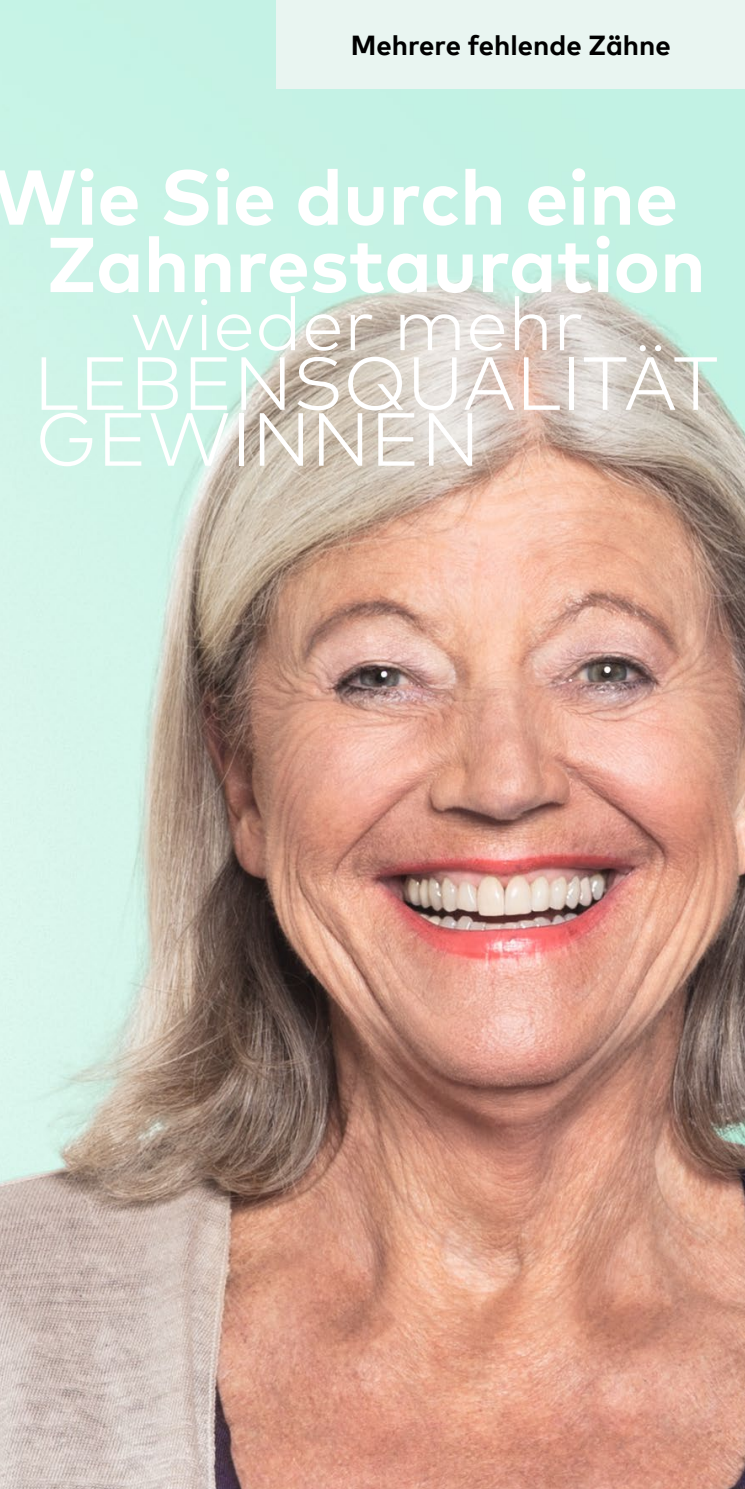
<style>
.page{position:relative;width:745px;height:1489px;background:#fff}
.page>*{position:absolute;margin:0;border:0;box-sizing:border-box;transform-origin:0 0}
.t1{font:700 77.5px/67.2px "Mark Pro";color:#fff}
.t2{font:300 75px/57.8px "Mark Pro";letter-spacing:.005em;color:#fff}
.t3{font:700 27.5px "Mark Pro";color:#000}
</style>
<div class="page">
<img style="left:0;top:0;width:744px;height:1488px">
<div style="left:276px;top:0;width:468px;height:89px;background:#e9f5f1"></div>
<p class="t3" style="left:350px;top:25px;width:321px">Mehrere fehlende Zähne</p>
<p class="t1" style="left:47px;top:157px;width:660px;text-indent:-55px">Wie Sie durch eine<br>Zahnrestauration</p>
<p class="t2" style="left:34px;top:289px;width:685px;text-indent:97px">wieder mehr<br>LEBENSQUALITÄT<br>GEWINNEN</p>
</div>
